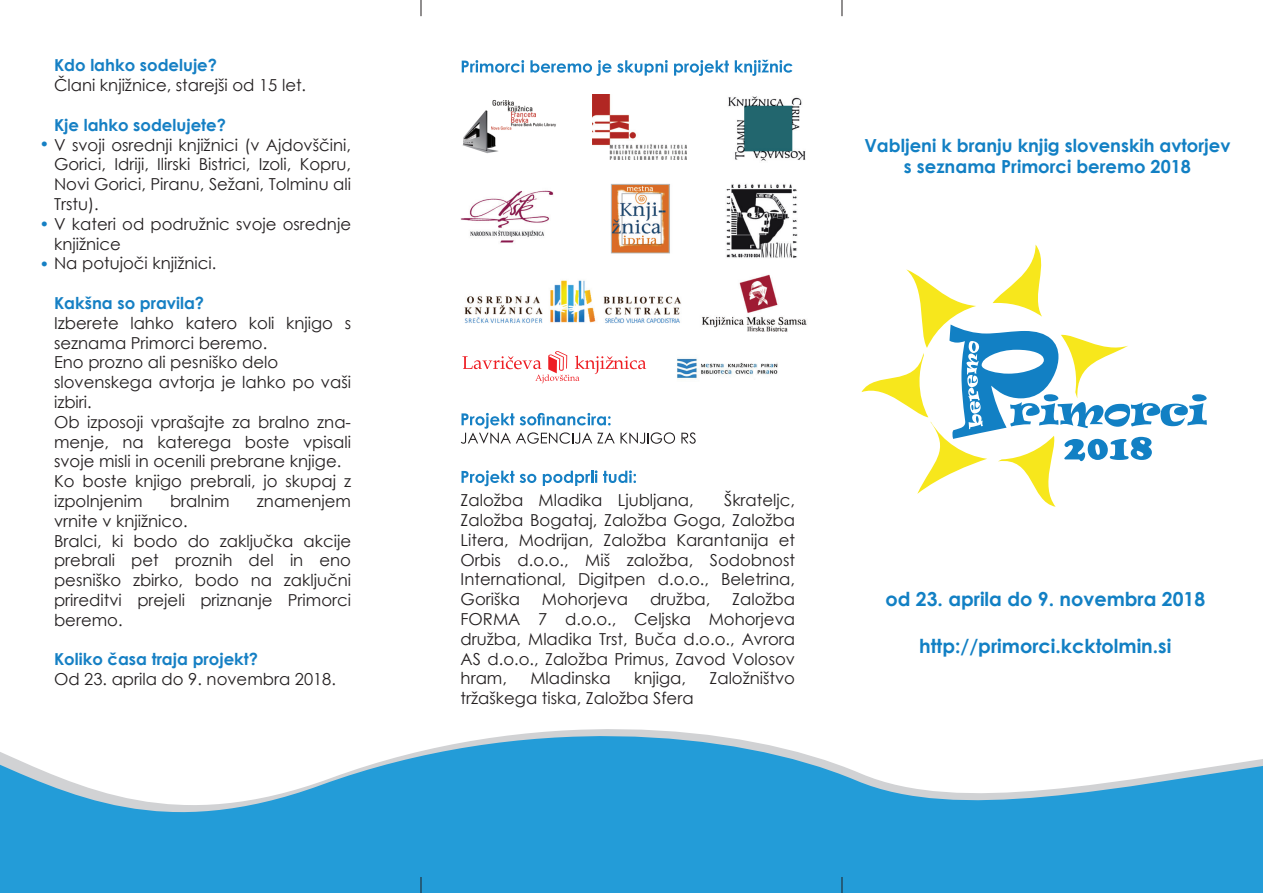
<style>
.page{position:relative;width:1263px;height:893px;background:#fff}
.page>*{position:absolute;margin:0;border:0;box-sizing:border-box;transform-origin:0 0}
.t1{font:700 19.35px "Century Gothic";color:#1280c4}
.t2{font:700 18px/21.6px "Century Gothic";color:#1280c4;text-align:center}
.t3{font:16.5px/19.8px "Century Gothic";color:#231f20;text-align:justify}
.t4{font:700 16.5px "Century Gothic";color:#1680c4}
.s1{font-weight:700;color:#1680c4}
</style>
<div class="page">
<img style="left:462px;top:100px;width:94px;height:54px">
<img style="left:592px;top:95px;width:95px;height:65px">
<img style="left:728px;top:96px;width:78px;height:65px">
<img style="left:461px;top:190px;width:93px;height:53px">
<img style="left:611px;top:184px;width:59px;height:70px">
<img style="left:464px;top:280px;width:217px;height:44px">
<img style="left:726px;top:184px;width:72px;height:74px">
<img style="left:702px;top:274px;width:105px;height:58px">
<svg style="left:462px;top:60px;width:62px;height:13px"></svg>
<svg style="left:530px;top:60px;width:81px;height:16px"></svg>
<svg style="left:617px;top:60px;width:51px;height:16px"></svg>
<svg style="left:674px;top:60px;width:55px;height:16px"></svg>
<svg style="left:735px;top:60px;width:57px;height:16px"></svg>
<svg style="left:0;top:729px;width:1263px;height:164px;fill:#239cd8"></svg>
<svg style="left:461px;top:413px;width:214px;height:31px"></svg>
<svg style="left:681px;top:432px;width:15px;height:12px"></svg>
<svg style="left:461px;top:470px;width:53px;height:16px"></svg>
<svg style="left:520px;top:474px;width:16px;height:9px"></svg>
<svg style="left:543px;top:470px;width:54px;height:16px"></svg>
<svg style="left:603px;top:470px;width:33px;height:13px"></svg>
<svg style="left:462px;top:351px;width:184px;height:32px"></svg>
<svg style="left:861px;top:245px;width:221px;height:262px"></svg>
<svg style="left:949px;top:324px;width:258px;height:137px"></svg>
<img style="left:677px;top:358px;width:101px;height:21px">
<svg style="left:421px;top:0;width:1px;height:16px"></svg>
<svg style="left:842px;top:0;width:1px;height:16px"></svg>
<svg style="left:421px;top:877px;width:1px;height:16px"></svg>
<svg style="left:842px;top:877px;width:1px;height:16px"></svg>
<p class="t4" style="left:54px;top:53px;width:165px">Kdo lahko sodeluje?</p>
<p class="t3" style="left:54px;top:75px;width:254px">Člani knjižnice, starejši od 15 let.</p>
<p class="t4" style="left:54px;top:112px;width:173px">Kje lahko sodelujete?</p>
<p class="t3" style="left:54px;top:134px;width:299px;text-indent:-15px"><span class="s1">•</span> V svoji osrednji knjižnici (v Ajdovščini, Gorici, Idriji, Ilirski Bistrici, Izoli, Kopru, Novi Gorici, Piranu, Sežani, Tolminu ali Trstu).</p>
<p class="t3" style="left:54px;top:214px;width:299px;text-indent:-15px"><span class="s1">•</span> V kateri od podružnic svoje osrednje knjižnice</p>
<p class="t3" style="left:39px;top:253px;width:179px"><span class="s1">•</span> Na potujoči knjižnici.</p>
<p class="t4" style="left:54px;top:290px;width:152px">Kakšna so pravila?</p>
<p class="t3" style="left:54px;top:313px;width:299px;text-align:left">Izberete lahko katero koli knjigo s seznama Primorci beremo.<br>Eno prozno ali pesniško delo slovenskega avtorja je lahko po vaši izbiri.<br>Ob izposoji vprašajte za bralno zna&shy;menje, na katerega boste vpisali svoje misli in ocenili prebrane knjige.<br>Ko boste knjigo prebrali, jo skupaj z izpolnjenim</p>
<p class="t3" style="left:170px;top:491px;width:61px">bralnim</p>
<p class="t3" style="left:257px;top:491px;width:96px">znamenjem</p>
<p class="t3" style="left:54px;top:511px;width:299px;text-align:left">vrnite v knjižnico.<br>Bralci, ki bodo do zaključka akcije prebrali pet proznih del in eno pesniško zbirko, bodo na zaključni prireditvi prejeli priznanje Primorci beremo.</p>
<p class="t4" style="left:54px;top:647px;width:205px">Koliko časa traja projekt?</p>
<p class="t3" style="left:54px;top:669px;width:283px">Od 23. aprila do 9. novembra 2018.</p>
<p class="t2" style="left:864px;top:134px;width:368px">Vabljeni k branju knjig slovenskih avtorjev s seznama Primorci beremo 2018</p>
<p class="t3" style="left:461px;top:490px;width:336px;text-indent:263px">Škrateljc, Založba Bogataj, Založba Goga, Založba Litera, Modrijan, Založba Karantanija et Orbis d.o.o., Miš založba, Sodobnost International, Digitpen d.o.o., Beletrina, Goriška</p>
<p class="t3" style="left:461px;top:490px;width:235px">Založba Mladika Ljubljana,</p>
<p class="t3" style="left:461px;top:589px;width:336px;text-indent:272px">Založba FORMA 7 d.o.o., Celjska Mohorjeva družba, Mladika Trst, Buča d.o.o., Avrora AS d.o.o., Založba Primus, Zavod Volosov hram,</p>
<p class="t3" style="left:542px;top:589px;width:88px">Mohorjeva</p>
<p class="t3" style="left:650px;top:589px;width:62px">družba,</p>
<p class="t3" style="left:530px;top:668px;width:82px">Mladinska</p>
<p class="t3" style="left:634px;top:668px;width:53px">knjiga,</p>
<p class="t3" style="left:709px;top:668px;width:87px">Založništvo</p>
<p class="t3" style="left:461px;top:688px;width:234px">tržaškega tiska, Založba Sfera</p>
<p class="t1" style="left:885px;top:585px;width:321px">od 23. aprila do 9. novembra 2018</p>
<p class="t1" style="left:919px;top:631px;width:254px">http://primorci.kcktolmin.si</p>
</div>
